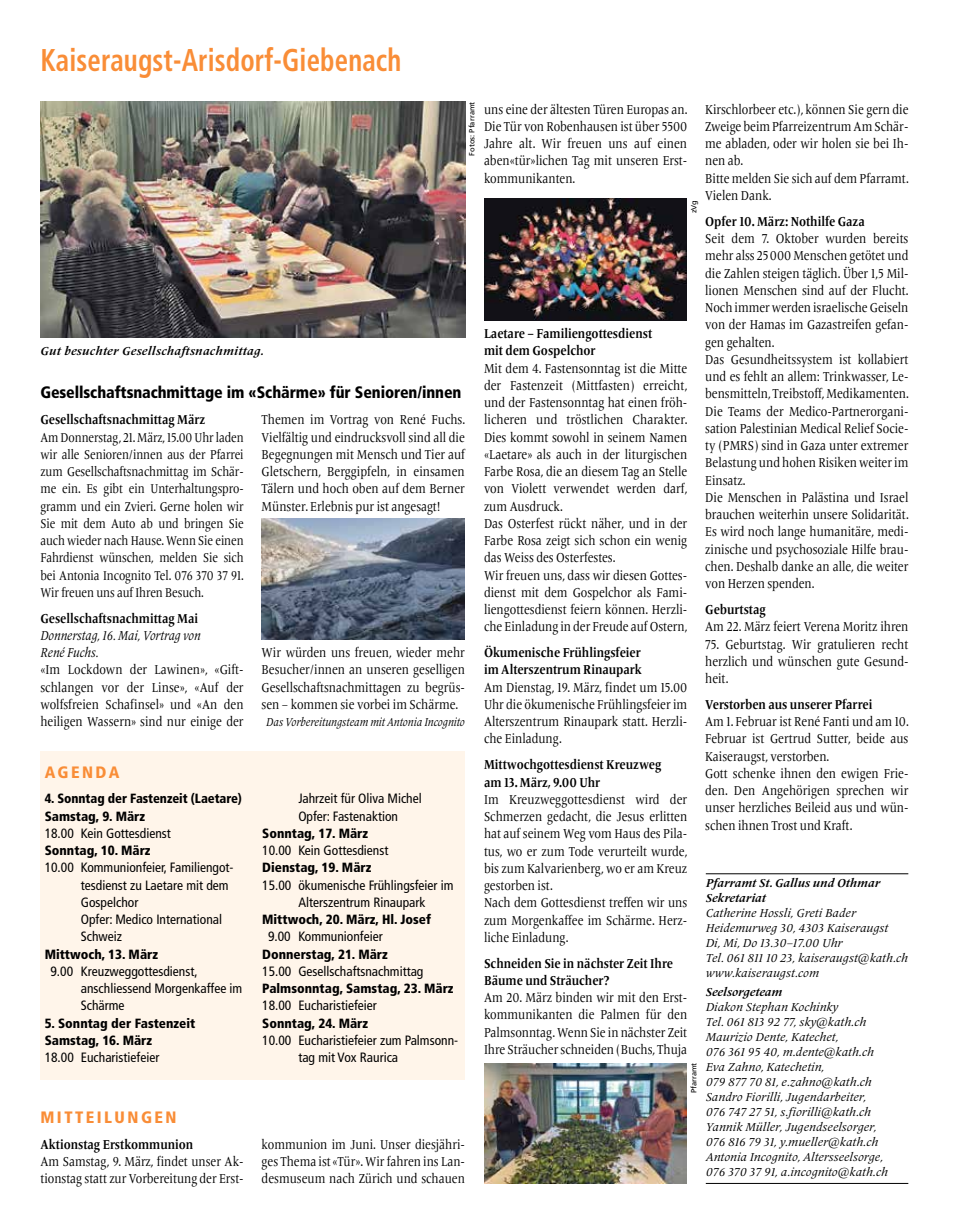
<style>
.page{position:relative;width:957px;height:1231px;background:#fff}
.page>*{position:absolute;margin:0;border:0;box-sizing:border-box;transform-origin:0 0}
.t1{font:700 condensed 31.5px "Frutiger LT Pro";letter-spacing:.005em;color:#f98d37;scale:.85 1}
.t2{font:900 condensed 16.5px "Frutiger LT Pro";letter-spacing:-.005em;color:#000}
.t3{font:900 condensed 16.5px "Frutiger LT Pro";letter-spacing:.15em;color:#f98d37}
.t4{font:13.5px/17.2px "Frutiger Serif LT Pro";color:#000;text-align:justify;scale:.85 1}
.t5{font:condensed 13.5px/17.2px "Frutiger LT Pro";color:#000}
.t6{font:700 13.5px/17.2px "Frutiger Serif LT Pro";color:#000;scale:.85 1}
.t7{font:italic 13.5px/17.2px "Frutiger Serif LT Pro";color:#000;scale:.85 1}
.t8{font:13.35px/17.2px "Frutiger Serif LT Pro";letter-spacing:-.005em;color:#000;text-align:justify;scale:.83 1}
.t9{font:900 condensed 13.35px/17.2px "Frutiger LT Pro";color:#000}
.t10{font:900 condensed 13.35px/17.2px "Frutiger LT Pro";color:#000;scale:.96 1}
.t11{font:italic 12px/15px "Frutiger Serif LT Pro";color:#000}
.t12{font:italic 700 12px/15px "Frutiger Serif LT Pro";color:#000}
.t13{font:italic 12px "Frutiger Serif LT Pro";color:#000;scale:.85 1}
.t14{font:italic 700 12px "Frutiger Serif LT Pro";letter-spacing:.025em;color:#000}
.t15{font:7.5px "Frutiger LT Pro";color:#000}
</style>
<div class="page">
<img style="left:484px;top:198px;width:202px;height:122px">
<div style="left:40px;top:752px;width:425px;height:328px;background:#fff5ea"></div>
<img style="left:261px;top:519px;width:203px;height:120px">
<img style="left:41px;top:102px;width:424px;height:236px">
<hr style="left:705px;top:873px;width:203px;height:1px;background:#000">
<hr style="left:705px;top:1183px;width:203px;height:1px;background:#000">
<img style="left:484px;top:1063px;width:202px;height:120px">
<h1 class="t1" style="left:40px;top:41px;width:426px">Kaiseraugst-Arisdorf-Giebenach</h1>
<p class="t14" style="left:40px;top:344px;width:225px">Gut besuchter Gesellschaftsnachmittag.</p>
<p class="t15" style="left:467px;top:155px;width:55px;rotate:-90deg">Fotos: Pfarramt</p>
<p class="t2" style="left:40px;top:383px;width:422px">Gesellschaftsnachmittage im «Schärme» für Senioren/innen</p>
<p class="t6" style="left:40px;top:411px;width:195px">Gesellschaftsnachmittag März</p>
<p class="t8" style="left:40px;top:428px;width:247px">Am Donnerstag, 21. März, 15.00 Uhr laden wir alle Senioren/innen aus der Pfarrei zum Gesellschaftsnachmittag im Schär&shy;me ein. Es gibt ein Unterhaltungspro&shy;gramm und ein Zvieri. Gerne holen wir Sie mit dem Auto ab und bringen Sie auch wieder nach Hause. Wenn Sie einen Fahrdienst wünschen, melden Sie sich bei Antonia Incognito Tel. 076 370 37 91.<br>Wir freuen uns auf Ihren Besuch.</p>
<p class="t6" style="left:40px;top:610px;width:187px">Gesellschaftsnachmittag Mai</p>
<p class="t7" style="left:40px;top:627px;width:190px">Donnerstag, 16. Mai, Vortrag von<br>René Fuchs.</p>
<p class="t4" style="left:40px;top:661px;width:240px">«Im Lockdown der Lawinen», «Gift&shy;schlangen vor der Linse», «Auf der wolfsfreien Schafinsel» und «An den heiligen Wassern» sind nur einige der</p>
<p class="t4" style="left:261px;top:411px;width:241px">Themen im Vortrag von René Fuchs.<br>Vielfältig und eindrucksvoll sind all die Begegnungen mit Mensch und Tier auf Gletschern, Berggipfeln, in einsamen Tälern und hoch oben auf dem Berner Münster. Erlebnis pur ist angesagt!</p>
<p class="t4" style="left:261px;top:644px;width:240px">Wir würden uns freuen, wieder mehr Besucher/innen an unseren geselligen Gesellschaftsnachmittagen zu begrüs&shy;sen – kommen sie vorbei im Schärme.</p>
<p class="t13" style="left:266px;top:715px;width:235px">Das Vorbereitungsteam mit Antonia Incognito</p>
<p class="t3" style="left:45px;top:762px;width:76px">AGENDA</p>
<p class="t10" style="left:45px;top:790px;width:207px">4. Sonntag der Fastenzeit (Laetare)<br>Samstag, 9. März</p>
<p class="t5" style="left:45px;top:825px;width:128px">18.00 Kein Gottesdienst</p>
<p class="t9" style="left:45px;top:842px;width:107px">Sonntag, 10. März</p>
<p class="t5" style="left:81px;top:859px;width:154px;text-indent:-36px">10.00 Kommunionfeier, Familiengot&shy;tesdienst zu Laetare mit dem<br>Gospelchor<br>Opfer: Medico International<br>Schweiz</p>
<p class="t9" style="left:45px;top:945px;width:115px">Mittwoch, 13. März</p>
<p class="t5" style="left:81px;top:963px;width:163px;text-indent:-30px">9.00 Kreuzweggottesdienst, anschliessend Morgenkaffee im<br>Schärme</p>
<p class="t9" style="left:45px;top:1014px;width:152px">5. Sonntag der Fastenzeit<br>Samstag, 16. März</p>
<p class="t5" style="left:45px;top:1049px;width:116px">18.00 Eucharistiefeier</p>
<p class="t3" style="left:40px;top:1107px;width:138px">MITTEILUNGEN</p>
<p class="t6" style="left:40px;top:1136px;width:181px">Aktionstag Erstkommunion</p>
<p class="t4" style="left:40px;top:1153px;width:240px">Am Samstag, 9. März, findet unser Ak&shy;tionstag statt zur Vorbereitung der Erst-</p>
<p class="t5" style="left:298px;top:790px;width:125px">Jahrzeit für Oliva Michel<br>Opfer: Fastenaktion</p>
<p class="t9" style="left:262px;top:825px;width:107px">Sonntag, 17. März</p>
<p class="t5" style="left:262px;top:842px;width:128px">10.00 Kein Gottesdienst</p>
<p class="t9" style="left:262px;top:859px;width:111px">Dienstag, 19. März</p>
<p class="t5" style="left:262px;top:876px;width:193px;text-align:center">15.00 ökumenische Frühlingsfeier im<br>Alterszentrum Rinaupark</p>
<p class="t9" style="left:262px;top:911px;width:170px">Mittwoch, 20. März, Hl. Josef</p>
<p class="t5" style="left:268px;top:928px;width:116px">9.00 Kommunionfeier</p>
<p class="t9" style="left:262px;top:945px;width:127px">Donnerstag, 21. März</p>
<p class="t5" style="left:262px;top:963px;width:163px">15.00 Gesellschaftsnachmittag</p>
<p class="t9" style="left:262px;top:980px;width:193px">Palmsonntag, Samstag, 23. März</p>
<p class="t5" style="left:262px;top:997px;width:116px">18.00 Eucharistiefeier</p>
<p class="t9" style="left:262px;top:1014px;width:107px">Sonntag, 24. März</p>
<p class="t5" style="left:298px;top:1032px;width:161px;text-indent:-36px">10.00 Eucharistiefeier zum Palmsonn&shy;tag mit Vox Raurica</p>
<p class="t4" style="left:261px;top:1136px;width:240px">kommunion im Juni. Unser diesjähri&shy;ges Thema ist «Tür». Wir fahren ins Lan&shy;desmuseum nach Zürich und schauen</p>
<p class="t4" style="left:484px;top:101px;width:241px">uns eine der ältesten Türen Europas an.<br>Die Tür von Robenhausen ist über 5500<br>Jahre alt. Wir freuen uns auf einen aben«tür»lichen Tag mit unseren Erst&shy;kommunikanten.</p>
<p class="t4" style="left:705px;top:101px;width:241px;text-align:left">Kirschlorbeer etc.), können Sie gern die<br>Zweige beim Pfarreizentrum Am Schär&shy;me abladen, oder wir holen sie bei Ih&shy;nen ab.<br>Bitte melden Sie sich auf dem Pfarramt.<br>Vielen Dank.</p>
<p class="t6" style="left:705px;top:213px;width:189px">Opfer 10. März: Nothilfe Gaza</p>
<p class="t4" style="left:705px;top:230px;width:241px;text-align:left">Seit dem 7. Oktober wurden bereits mehr alss 25000 Menschen getötet und die Zahlen steigen täglich. Über 1,5 Mil&shy;lionen Menschen sind auf der Flucht.<br>Noch immer werden israelische Geiseln von der Hamas im Gazastreifen gefan&shy;gen gehalten.<br>Das Gesundheitssystem ist kollabiert und es fehlt an allem: Trinkwasser, Le&shy;bensmitteln, Treibstoff, Medikamenten.<br>Die Teams der Medico-Partnerorgani&shy;sation Palestinian Medical Relief Socie&shy;ty (PMRS) sind in Gaza unter extremer Belastung und hohen Risiken weiter im Einsatz.<br>Die Menschen in Palästina und Israel brauchen weiterhin unsere Solidarität.<br>Es wird noch lange humanitäre, medi&shy;zinische und psychosoziale Hilfe brau&shy;chen. Deshalb danke an alle, die weiter von Herzen spenden.</p>
<p class="t6" style="left:705px;top:601px;width:73px">Geburtstag</p>
<p class="t4" style="left:705px;top:618px;width:241px">Am 22. März feiert Verena Moritz ihren</p>
<p class="t4" style="left:705px;top:635px;width:240px">75. Geburtstag. Wir gratulieren recht herzlich und wünschen gute Gesund&shy;heit.</p>
<p class="t6" style="left:705px;top:696px;width:198px">Verstorben aus unserer Pfarrei</p>
<p class="t4" style="left:705px;top:713px;width:241px;text-align:left">Am 1. Februar ist René Fanti und am 10.<br>Februar ist Gertrud Sutter, beide aus Kaiseraugst, verstorben.<br>Gott schenke ihnen den ewigen Frie&shy;den. Den Angehörigen sprechen wir unser herzliches Beileid aus und wün&shy;schen ihnen Trost und Kraft.</p>
<p class="t15" style="left:689px;top:213px;width:15px;rotate:-90deg">zVg</p>
<p class="t6" style="left:484px;top:325px;width:199px">Laetare – Familiengottesdienst mit dem Gospelchor</p>
<p class="t4" style="left:484px;top:359px;width:241px;text-align:left">Mit dem 4. Fastensonntag ist die Mitte der Fastenzeit (Mittfasten) erreicht, und der Fastensonntag hat einen fröh&shy;licheren und tröstlichen Charakter.<br>Dies kommt sowohl in seinem Namen «Laetare» als auch in der liturgischen Farbe Rosa, die an diesem Tag an Stelle von Violett verwendet werden darf, zum Ausdruck.<br>Das Osterfest rückt näher, und in der Farbe Rosa zeigt sich schon ein wenig das Weiss des Osterfestes.<br>Wir freuen uns, dass wir diesen Gottes&shy;dienst mit dem Gospelchor als Fami&shy;liengottesdienst feiern können. Herzli&shy;che Einladung in der Freude auf Ostern,</p>
<p class="t6" style="left:484px;top:644px;width:187px">Ökumenische Frühlingsfeier im Alterszentrum Rinaupark</p>
<p class="t4" style="left:484px;top:679px;width:240px">Am Dienstag, 19. März, findet um 15.00<br>Uhr die ökumenische Frühlingsfeier im Alterszentrum Rinaupark statt. Herzli&shy;che Einladung.</p>
<p class="t6" style="left:484px;top:756px;width:210px">Mittwochgottesdienst Kreuzweg am 13. März, 9.00 Uhr</p>
<p class="t4" style="left:484px;top:791px;width:241px;text-align:left">Im Kreuzweggottesdienst wird der<br>Schmerzen gedacht, die Jesus erlitten hat auf seinem Weg vom Haus des Pila&shy;tus, wo er zum Tode verurteilt wurde, bis zum Kalvarienberg, wo er am Kreuz gestorben ist.<br>Nach dem Gottesdienst treffen wir uns zum Morgenkaffee im Schärme. Herz&shy;liche Einladung.</p>
<p class="t6" style="left:484px;top:955px;width:224px">Schneiden Sie in nächster Zeit Ihre<br>Bäume und Sträucher?</p>
<p class="t4" style="left:484px;top:989px;width:240px">Am 20. März binden wir mit den Erst&shy;kommunikanten die Palmen für den Palmsonntag. Wenn Sie in nächster Zeit Ihre Sträucher schneiden (Buchs, Thuja</p>
<p class="t12" style="left:705px;top:875px;width:176px">Pfarramt St. Gallus und Othmar<br>Sekretariat</p>
<p class="t11" style="left:705px;top:905px;width:204px">Catherine Hossli, Greti Bader<br>Heidemurweg 30, 4303 Kaiseraugst<br>Di, Mi, Do 13.30–17.00 Uhr<br>Tel. 061 811 10 23, kaiseraugst@kath.ch www.kaiseraugst.com</p>
<p class="t12" style="left:705px;top:984px;width:78px">Seelsorgeteam</p>
<p class="t11" style="left:705px;top:999px;width:184px">Diakon Stephan Kochinky<br>Tel. 061 813 92 77, sky@kath.ch<br>Maurizio Dente, Katechet,<br>076 361 95 40, m.dente@kath.ch<br>Eva Zahno, Katechetin,<br>079 877 70 81, e.zahno@kath.ch<br>Sandro Fiorilli, Jugendarbeiter,<br>076 747 27 51, s.fiorilli@kath.ch<br>Yannik Müller, Jugendseelsorger,<br>076 816 79 31, y.mueller@kath.ch<br>Antonia Incognito, Altersseelsorge,<br>076 370 37 91, a.incognito@kath.ch</p>
<p class="t15" style="left:689px;top:1093px;width:32px;rotate:-90deg">Pfarramt</p>
</div>
